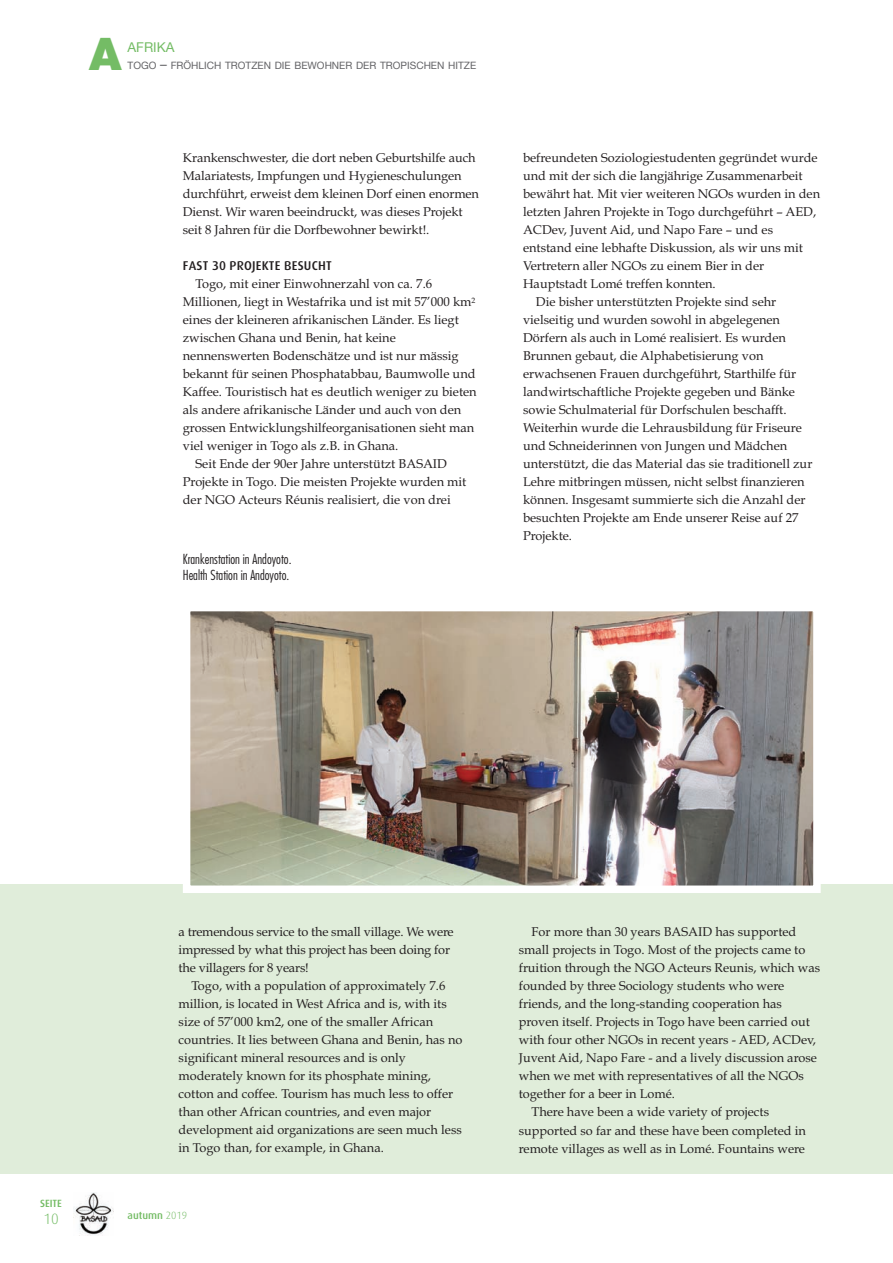
<style>
.page{position:relative;width:893px;height:1263px;background:#fff}
.page>*{position:absolute;margin:0;border:0;box-sizing:border-box;transform-origin:0 0}
.t1{font:900 45px "Helvetica Neue";color:#74bc65}
.t2{font:300 15px "Dax";color:#74bc65}
.t3{font:300 condensed 13.5px/16.2px "Futura";color:#231f20}
.t4{font:13.5px "Helvetica Neue";color:#74bc65}
.t5{font:12.75px/18px "Book Antiqua";color:#231f20}
.t6{font:500 12.75px "Dax";letter-spacing:.015em;color:#231f20}
.t7{font:500 10.5px "Dax";color:#74bc65}
.t8{font:10.2px "Helvetica Neue";color:#636366}
.s1{font-size:13.5px}
.s2{font-weight:300}
</style>
<div class="page">
<div style="left:0;top:884px;width:893px;height:290px;background:#e0edda"></div>
<img style="left:74px;top:1192px;width:39px;height:43px">
<img style="left:192px;top:613px;width:620px;height:271px">
<div style="left:183px;top:604px;width:638px;height:289px;border:8px solid #fff"></div>
<h1 class="t1" style="left:89px;top:38px;width:34px">A</h1>
<p class="t4" style="left:128px;top:40px;width:48px">AFRIKA</p>
<p class="t8" style="left:128px;top:60px;width:350px">TOGO <span class="s1">–</span> FRÖHLICH TROTZEN DIE BEWOHNER DER TROPISCHEN HITZE</p>
<p class="t5" style="left:183px;top:151px;width:298px">Krankenschwester, die dort neben Geburtshilfe auch Malariatests, Impfungen und Hygieneschulungen durchführt, erweist dem kleinen Dorf einen enormen Dienst. Wir waren beeindruckt, was dieses Projekt seit 8 Jahren für die Dorfbewohner bewirkt!.</p>
<p class="t6" style="left:183px;top:262px;width:150px">FAST 30 PROJEKTE BESUCHT</p>
<p class="t5" style="left:196px;top:277px;width:238px">Togo, mit einer Einwohnerzahl von ca. 7.6</p>
<p class="t5" style="left:183px;top:295px;width:294px">Millionen, liegt in Westafrika und ist mit 57’000 km<sup>2</sup></p>
<p class="t5" style="left:183px;top:312px;width:277px">eines der kleineren afrikanischen Länder. Es liegt</p>
<p class="t5" style="left:183px;top:330px;width:214px">zwischen Ghana und Benin, hat keine</p>
<p class="t5" style="left:183px;top:348px;width:277px">nennenswerten Bodenschätze und ist nur mässig</p>
<p class="t5" style="left:183px;top:366px;width:294px">bekannt für seinen Phosphatabbau, Baumwolle und</p>
<p class="t5" style="left:183px;top:384px;width:295px">Kaffee. Touristisch hat es deutlich weniger zu bieten</p>
<p class="t5" style="left:183px;top:402px;width:280px">als andere afrikanische Länder und auch von den</p>
<p class="t5" style="left:183px;top:420px;width:293px">grossen Entwicklungshilfeorganisationen sieht man</p>
<p class="t5" style="left:183px;top:438px;width:217px">viel weniger in Togo als z.B. in Ghana.</p>
<p class="t5" style="left:196px;top:456px;width:253px">Seit Ende der 90er Jahre unterstützt BASAID</p>
<p class="t5" style="left:183px;top:474px;width:285px">Projekte in Togo. Die meisten Projekte wurden mit</p>
<p class="t5" style="left:183px;top:492px;width:269px">der NGO Acteurs Réunis realisiert, die von drei</p>
<p class="t3" style="left:183px;top:551px;width:110px">Krankenstation in Andoyoto.<br>Health Station in Andoyoto.</p>
<p class="t5" style="left:523px;top:150px;width:296px">befreundeten Soziologiestudenten gegründet wurde</p>
<p class="t5" style="left:523px;top:168px;width:281px">und mit der sich die langjährige Zusammenarbeit</p>
<p class="t5" style="left:523px;top:186px;width:299px">bewährt hat. Mit vier weiteren NGOs wurden in den</p>
<p class="t5" style="left:523px;top:204px;width:295px">letzten Jahren Projekte in Togo durchgeführt – AED,</p>
<p class="t5" style="left:523px;top:222px;width:252px">ACDev, Juvent Aid, und Napo Fare – und es</p>
<p class="t5" style="left:523px;top:240px;width:282px">entstand eine lebhafte Diskussion, als wir uns mit</p>
<p class="t5" style="left:523px;top:258px;width:243px">Vertretern aller NGOs zu einem Bier in der</p>
<p class="t5" style="left:523px;top:277px;width:194px">Hauptstadt Lomé treffen konnten.</p>
<p class="t5" style="left:536px;top:295px;width:242px">Die bisher unterstützten Projekte sind sehr</p>
<p class="t5" style="left:523px;top:313px;width:259px">vielseitig und wurden sowohl in abgelegenen</p>
<p class="t5" style="left:523px;top:331px;width:264px">Dörfern als auch in Lomé realisiert. Es wurden</p>
<p class="t5" style="left:523px;top:349px;width:242px">Brunnen gebaut, die Alphabetisierung von</p>
<p class="t5" style="left:523px;top:367px;width:275px">erwachsenen Frauen durchgeführt, Starthilfe für</p>
<p class="t5" style="left:523px;top:385px;width:274px">landwirtschaftliche Projekte gegeben und Bänke</p>
<p class="t5" style="left:523px;top:403px;width:265px">sowie Schulmaterial für Dorfschulen beschafft.</p>
<p class="t5" style="left:523px;top:421px;width:280px">Weiterhin wurde die Lehrausbildung für Friseure</p>
<p class="t5" style="left:523px;top:439px;width:266px">und Schneiderinnen von Jungen und Mädchen</p>
<p class="t5" style="left:523px;top:457px;width:291px">unterstützt, die das Material das sie traditionell zur</p>
<p class="t5" style="left:523px;top:475px;width:283px">Lehre mitbringen müssen, nicht selbst finanzieren</p>
<p class="t5" style="left:523px;top:493px;width:284px">können. Insgesamt summierte sich die Anzahl der</p>
<p class="t5" style="left:523px;top:511px;width:277px">besuchten Projekte am Ende unserer Reise auf 27</p>
<p class="t5" style="left:523px;top:529px;width:51px">Projekte.</p>
<p class="t5" style="left:179px;top:924px;width:277px">a tremendous service to the small village. We were impressed by what this project has been doing for the villagers for 8 years!</p>
<p class="t5" style="left:179px;top:978px;width:285px;text-indent:13px">Togo, with a population of approximately 7.6 million, is located in West Africa and is, with its size of 57’000 km2, one of the smaller African countries. It lies between Ghana and Benin, has no significant mineral resources and is only moderately known for its phosphate mining, cotton and coffee. Tourism has much less to offer than other African countries, and even major development aid organizations are seen much less in Togo than, for example, in Ghana.</p>
<p class="t7" style="left:40px;top:1200px;width:23px">SEITE</p>
<p class="t2" style="left:43px;top:1212px;width:17px">10</p>
<p class="t7" style="left:128px;top:1212px;width:61px">autumn <span class="s2">2019</span></p>
<p class="t5" style="left:531px;top:924px;width:266px">For more than 30 years BASAID has supported</p>
<p class="t5" style="left:519px;top:942px;width:288px">small projects in Togo. Most of the projects came to</p>
<p class="t5" style="left:519px;top:960px;width:303px">fruition through the NGO Acteurs Reunis, which was</p>
<p class="t5" style="left:519px;top:978px;width:267px">founded by three Sociology students who were</p>
<p class="t5" style="left:519px;top:996px;width:265px">friends, and the long-standing cooperation has</p>
<p class="t5" style="left:519px;top:1014px;width:293px">proven itself. Projects in Togo have been carried out</p>
<p class="t5" style="left:519px;top:1032px;width:299px">with four other NGOs in recent years - AED, ACDev,</p>
<p class="t5" style="left:519px;top:1051px;width:300px">Juvent Aid, Napo Fare - and a lively discussion arose</p>
<p class="t5" style="left:519px;top:1069px;width:287px">when we met with representatives of all the NGOs</p>
<p class="t5" style="left:519px;top:1087px;width:158px">together for a beer in Lomé.</p>
<p class="t5" style="left:531px;top:1105px;width:239px">There have been a wide variety of projects</p>
<p class="t5" style="left:519px;top:1123px;width:289px">supported so far and these have been completed in</p>
<p class="t5" style="left:519px;top:1141px;width:288px">remote villages as well as in Lomé. Fountains were</p>
</div>
